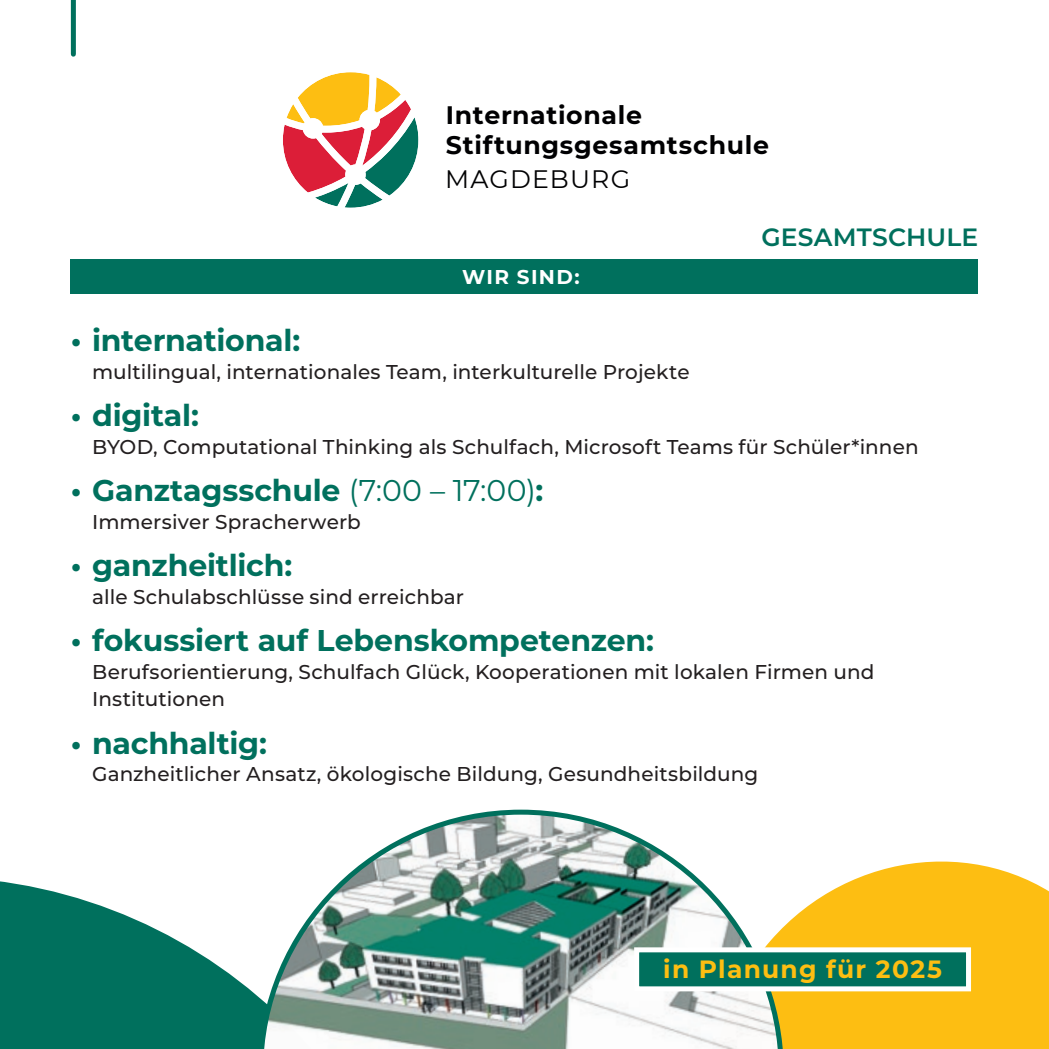
<style>
.page{position:relative;width:1049px;height:1049px;background:#fff}
.page>*{position:absolute;margin:0;border:0;box-sizing:border-box;transform-origin:0 0}
.t1{font:700 30px "Montserrat";letter-spacing:-.01em;color:#00705d}
.t2{font:700 25.25px/30.2px "Montserrat";letter-spacing:.025em;color:#000002}
.t3{font:25.25px "Montserrat";letter-spacing:.045em;color:#000002}
.t4{font:700 25px "Montserrat";letter-spacing:.05em;color:#fdbe12}
.t5{font:600 25px "Montserrat";letter-spacing:.005em;color:#00705d}
.t6{font:500 20px/27.5px "Montserrat";letter-spacing:.005em;color:#231f20}
.t7{font:700 20px "Montserrat";letter-spacing:.065em;color:#fff}
.s1{font-weight:400}
</style>
<div class="page">
<svg style="left:784px;top:861px;width:265px;height:188px;background:#fdc52c"></svg>
<svg style="left:0;top:881px;width:258px;height:168px"></svg>
<svg style="left:283px;top:72px;width:136px;height:136px"></svg>
<div style="left:71px;top:259px;width:907px;height:34px;background:#00705d"></div>
<svg style="left:258px;top:810px;width:526px;height:239px"></svg>
<svg style="left:632px;top:945px;width:341px;height:49px"></svg>
<div style="left:71px;top:0;width:5px;height:54px;background:#00705d"></div>
<p class="t2" style="left:446px;top:98px;width:325px">Internationale<br>Stiftungsgesamtschule</p>
<p class="t3" style="left:445px;top:162px;width:187px">MAGDEBURG</p>
<p class="t7" style="left:462px;top:263px;width:119px">WIR SIND:</p>
<p class="t5" style="left:761px;top:220px;width:218px">GESAMTSCHULE</p>
<h1 class="t1" style="left:71px;top:319px;width:231px">• international:</h1>
<p class="t6" style="left:92px;top:357px;width:599px">multilingual, internationales Team, interkulturelle Projekte</p>
<h1 class="t1" style="left:71px;top:394px;width:130px">• digital:</h1>
<p class="t6" style="left:92px;top:432px;width:828px">BYOD, Computational Thinking als Schulfach, Microsoft Teams für Schüler*innen</p>
<h1 class="t1" style="left:71px;top:469px;width:474px">• Ganztagsschule <span class="s1">(7:00 – 17:00)</span>:</h1>
<p class="t6" style="left:92px;top:507px;width:270px">Immersiver Spracherwerb</p>
<h1 class="t1" style="left:71px;top:544px;width:223px">• ganzheitlich:</h1>
<p class="t6" style="left:92px;top:582px;width:373px">alle Schulabschlüsse sind erreichbar</p>
<h1 class="t1" style="left:71px;top:619px;width:585px">• fokussiert auf Lebenskompetenzen:</h1>
<p class="t6" style="left:92px;top:657px;width:784px">Berufsorientierung, Schulfach Glück, Kooperationen mit lokalen Firmen und<br>Institutionen</p>
<h1 class="t1" style="left:71px;top:721px;width:198px">• nachhaltig:</h1>
<p class="t6" style="left:92px;top:759px;width:668px">Ganzheitlicher Ansatz, ökologische Bildung, Gesundheitsbildung</p>
<p class="t4" style="left:663px;top:951px;width:280px">in Planung für 2025</p>
</div>
